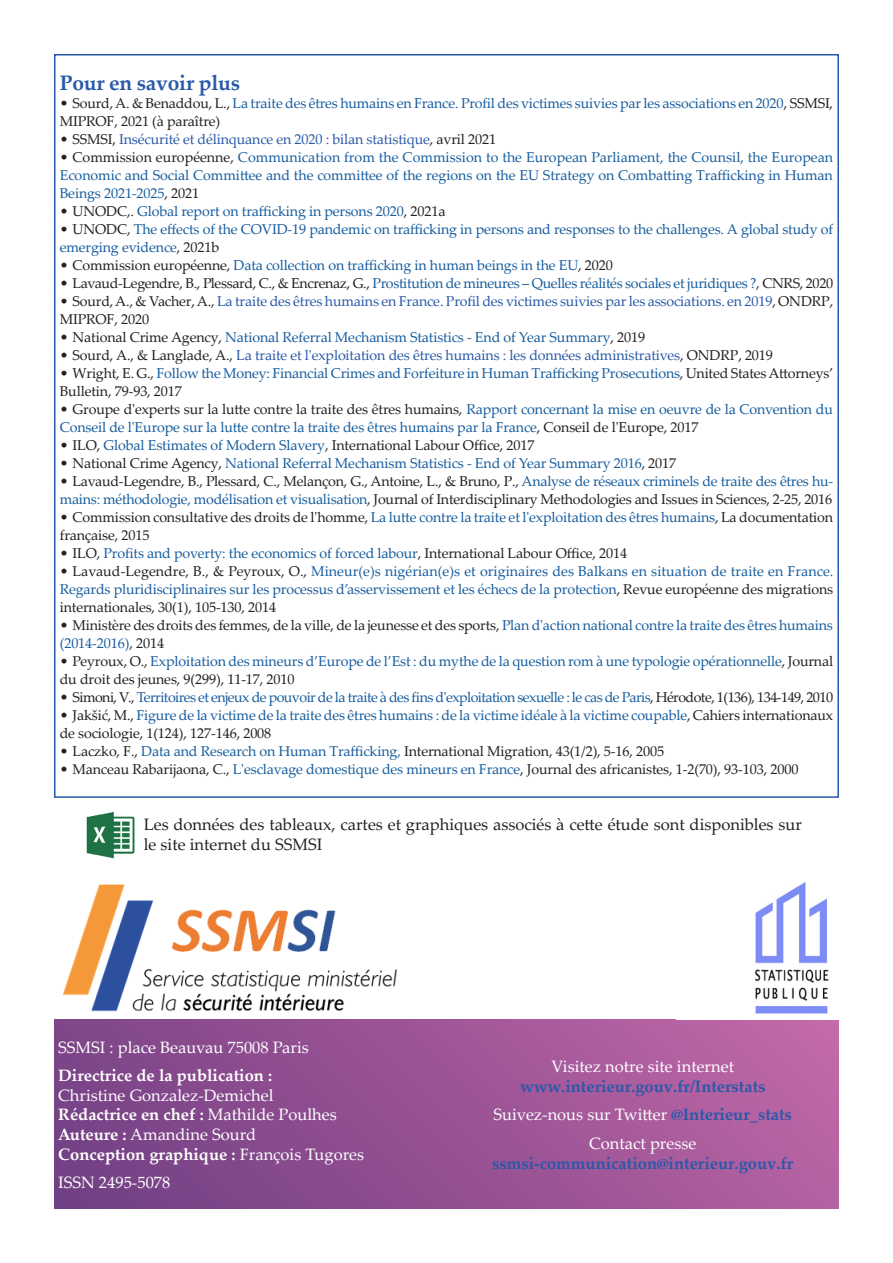
<style>
.page{position:relative;width:893px;height:1263px;background:#fff}
.page>*{position:absolute;margin:0;border:0;box-sizing:border-box;transform-origin:0 0}
._2021_Intertitres_gr{font:700 21px "Palatino Linotype";letter-spacing:-.01em;color:#2959a8}
.Paragraphe{font:16.5px "Palatino Linotype";color:#fff}
.Paragraphe-2{font:700 16.5px/19.8px "Palatino Linotype";color:#fff}
._2019_Figures_Champ{font:16.5px/19.8px "Palatino Linotype";color:#231f20}
.Paragraphe-3{font:700 16.5px "Palatino Linotype";color:#2959a8}
.t1{font:14.25px/18px "Palatino Linotype";letter-spacing:-.01em;color:#175d9e}
.t2{font:14.25px/18px "Palatino Linotype";letter-spacing:-.01em;color:#231f20}
.t3{font:14.25px/18px "Palatino Linotype";letter-spacing:-.01em;color:#2959a8}
.t4{font:14.25px "Palatino Linotype";letter-spacing:-.04em;color:#175d9e}
.s1{color:#231f20}
.s2{color:#175d9e}
.s3{font-weight:400}
.s4{font-weight:700}
.s5{font-weight:700;color:#2959a8}
</style>
<div class="page">
<div style="left:54px;top:1020px;width:785px;height:189px;background:linear-gradient(to right,#764185,#bc65a5)"></div>
<img style="left:64px;top:884px;width:332px;height:128px">
<img style="left:755px;top:882px;width:74px;height:132px">
<img style="left:86px;top:812px;width:49px;height:47px">
<p class="_2021_Intertitres_gr" style="left:60px;top:68px;width:182px">Pour en savoir plus</p>
<p class="t1" style="left:60px;top:94px;width:775px"><span class="s1">• Sourd, A. &amp; Benaddou, L.,</span> La traite des êtres humains en France. Profil des victimes suivies par les associations en 2020<span class="s1">, SSMSI,<br>MIPROF, 2021 (à paraître)</span></p>
<p class="t3" style="left:60px;top:130px;width:438px"><span class="s1">• SSMSI,</span> Insécurité et délinquance en 2020 : bilan statistique<span class="s1">, avril 2021</span></p>
<p class="t1" style="left:60px;top:148px;width:775px;text-align:justify"><span class="s1">• Commission européenne,</span> Communication from the Commission to the European Parliament, the Counsil, the European Economic and Social Committee and the committee of the regions on the EU Strategy on Combatting Trafficking in Human Beings 2021-2025<span class="s1">, 2021</span></p>
<p class="t1" style="left:60px;top:202px;width:387px"><span class="s1">• UNODC,.</span> Global report on trafficking in persons 2020<span class="s1">, 2021a</span></p>
<p class="t1" style="left:60px;top:220px;width:775px"><span class="s1">• UNODC,</span> The effects of the COVID-19 pandemic on trafficking in persons and responses to the challenges. A global study of emerging evidence<span class="s1">, 2021b</span></p>
<p class="t1" style="left:60px;top:256px;width:555px"><span class="s1">• Commission européenne,</span> Data collection on trafficking in human beings in the EU<span class="s1">, 2020</span></p>
<p class="t1" style="left:60px;top:274px;width:775px"><span class="s1">• Lavaud-Legendre, B., Plessard, C., &amp; Encrenaz, G.,</span> Prostitution de mineures – Quelles réalités sociales et juridiques ?<span class="s1">, CNRS, 2020</span></p>
<p class="t3" style="left:60px;top:292px;width:775px"><span class="s1">• Sourd, A., &amp; Vacher, A.,</span> La traite des êtres humains en France. Profil des victimes suivies par les associations. en 2019<span class="s1">, ONDRP,<br>MIPROF, 2020</span></p>
<p class="t1" style="left:60px;top:328px;width:587px"><span class="s1">• National Crime Agency,</span> National Referral Mechanism Statistics - End of Year Summary<span class="s1">, 2019</span></p>
<p class="t3" style="left:60px;top:346px;width:715px"><span class="s1">• Sourd, A., &amp; Langlade, A.,</span> La traite et l'exploitation des êtres humains : les données administratives<span class="s1">, ONDRP, 2019</span></p>
<p class="t1" style="left:60px;top:364px;width:775px"><span class="s1">• Wright, E. G.,</span> Follow the Money: Financial Crimes and Forfeiture in Human Trafficking Prosecutions<span class="s1">, United States Attorneys’<br>Bulletin, 79-93, 2017</span></p>
<p class="t1" style="left:60px;top:400px;width:775px"><span class="s1">• Groupe d'experts sur la lutte contre la traite des êtres humains,</span> Rapport concernant la mise en oeuvre de la Convention du<br>Conseil de l'Europe sur la lutte contre la traite des êtres humains par la France<span class="s1">, Conseil de l'Europe, 2017</span></p>
<p class="t2" style="left:60px;top:436px;width:476px">• ILO, <span class="s2">Global Estimates of Modern Slavery</span>, International Labour Office, 2017</p>
<p class="t1" style="left:60px;top:454px;width:618px"><span class="s1">• National Crime Agency,</span> National Referral Mechanism Statistics - End of Year Summary 2016<span class="s1">, 2017</span></p>
<p class="t2" style="left:60px;top:472px;width:775px">• Lavaud-Legendre, B., Plessard, C., Melançon, G., Antoine, L., &amp; Bruno, P., <span class="s2">Analyse de réseaux criminels de traite des êtres hu&shy;mains: méthodologie, modélisation et visualisation</span>, Journal of Interdisciplinary Methodologies and Issues in Sciences, 2-25, 2016</p>
<p class="t2" style="left:60px;top:508px;width:775px">• Commission consultative des droits de l'homme, <span class="s2">La lutte contre la traite et l'exploitation des êtres humains</span>, La documentation française, 2015</p>
<p class="t1" style="left:60px;top:544px;width:569px"><span class="s1">• ILO,</span> Profits and poverty: the economics of forced labour<span class="s1">, International Labour Office, 2014</span></p>
<p class="t1" style="left:60px;top:562px;width:775px;text-align:justify"><span class="s1">• Lavaud-Legendre, B., &amp; Peyroux, O.,</span> Mineur(e)s nigérian(e)s et originaires des Balkans en situation de traite en France.<br>Regards pluridisciplinaires sur les processus d’asservissement et les échecs de la protection<span class="s1">, Revue européenne des migrations internationales, 30(1), 105-130, 2014</span></p>
<p class="t2" style="left:60px;top:616px;width:775px">• Ministère des droits des femmes, de la ville, de la jeunesse et des sports, <span class="s2">Plan d'action national contre la traite des êtres humains (2014-2016)</span>, 2014</p>
<p class="t1" style="left:60px;top:652px;width:775px"><span class="s1">• Peyroux, O.,</span> Exploitation des mineurs d’Europe de l’Est : du mythe de la question rom à une typologie opérationnelle<span class="s1">, Journal du droit des jeunes, 9(299), 11-17, 2010</span></p>
<p class="t4" style="left:60px;top:687px;width:775px"><span class="s1">• Simoni, V.,</span> Territoires et enjeux de pouvoir de la traite à des fins d'exploitation sexuelle : le cas de Paris<span class="s1">, Hérodote, 1(136), 134-149, 2010</span></p>
<p class="t1" style="left:60px;top:706px;width:775px"><span class="s1">• Jakšić, M.,</span> Figure de la victime de la traite des êtres humains : de la victime idéale à la victime coupable<span class="s1">, Cahiers internationaux de sociologie, 1(124), 127-146, 2008</span></p>
<p class="t2" style="left:60px;top:742px;width:606px">• Laczko, F., <span class="s2">Data and Research on Human Trafficking,</span> International Migration, 43(1/2), 5-16, 2005</p>
<p class="t2" style="left:60px;top:760px;width:740px">• Manceau Rabarijaona, C., <span class="s2">L'esclavage domestique des mineurs en France</span>, Journal des africanistes, 1-2(70), 93-103, 2000</p>
<p class="_2019_Figures_Champ" style="left:144px;top:814px;width:660px">Les données des tableaux, cartes et graphiques associés à cette étude sont disponibles sur le site internet du SSMSI</p>
<p class="Paragraphe" style="left:58px;top:1035px;width:252px">SSMSI : place Beauvau 75008 Paris</p>
<p class="Paragraphe-2" style="left:58px;top:1065px;width:217px">Directrice de la publication :<br><span class="s3">Christine Gonzalez-Demichel</span></p>
<p class="Paragraphe-2" style="left:58px;top:1104px;width:280px">Rédactrice en chef : <span class="s3">Mathilde Poulhes</span></p>
<p class="Paragraphe" style="left:58px;top:1123px;width:200px"><span class="s4">Auteure :</span> Amandine Sourd</p>
<p class="Paragraphe-2" style="left:58px;top:1144px;width:307px">Conception graphique : <span class="s3">François Tugores</span></p>
<p class="Paragraphe" style="left:58px;top:1171px;width:114px">ISSN 2495-5078</p>
<p class="Paragraphe" style="left:551px;top:1055px;width:184px">Visitez notre site internet</p>
<p class="Paragraphe-3" style="left:520px;top:1075px;width:247px">www.interieur.gouv.fr/Interstats</p>
<p class="Paragraphe" style="left:494px;top:1103px;width:300px">Suivez-nous sur Twitter <span class="s5">@Interieur_stats</span></p>
<p class="Paragraphe" style="left:589px;top:1131px;width:109px">Contact presse</p>
<p class="Paragraphe-3" style="left:492px;top:1151px;width:303px">ssmsi-communication@interieur.gouv.fr</p>
</div>
